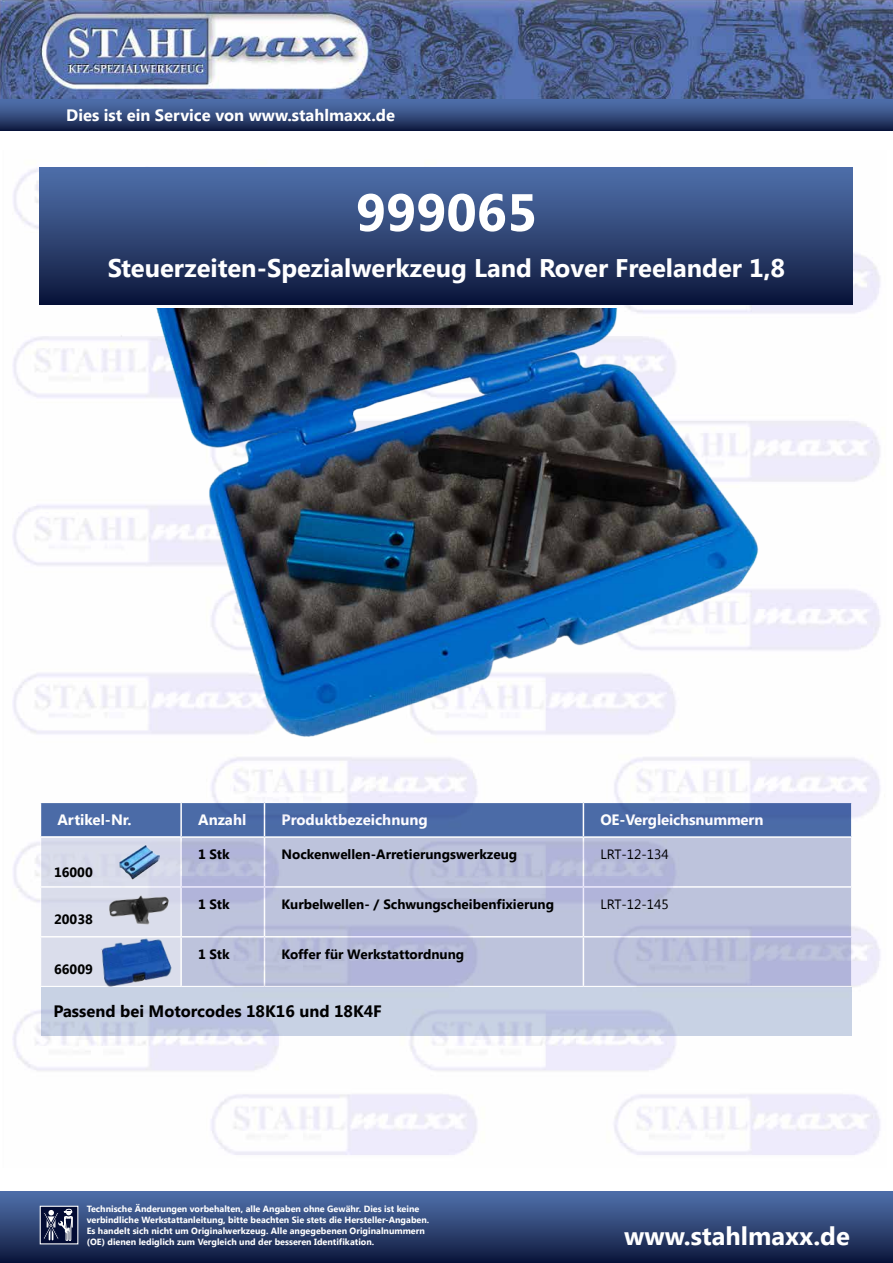
<style>
.page{position:relative;width:893px;height:1263px;background:#fff}
.page>*{position:absolute;margin:0;border:0;box-sizing:border-box;transform-origin:0 0}
.t1{font:700 52.5px "Khmer UI";color:#fff}
.t2{font:700 25.5px "Khmer UI";color:#fff}
.t3{font:700 16.5px "Khmer UI";color:#fff}
.t4{font:700 16.5px "Khmer UI";color:#000}
.t5{font:700 15px "Khmer UI";color:#fff}
.t6{font:700 13.5px "Khmer UI";color:#000}
.t7{font:13.5px "Khmer UI";color:#000}
.t8{font:700 9px/10.8px "Khmer UI";color:#fff}
</style>
<div class="page">
<img style="left:12px;top:167px;width:868px;height:988px">
<img style="left:0;top:0;width:893px;height:100px">
<div style="left:0;top:1191px;width:893px;height:72px;background:linear-gradient(to bottom,#5273ae,#0e193d)"></div>
<svg style="left:0;top:100px;width:893px;height:31px;background:#32497a"></svg>
<div style="left:40px;top:1206px;width:38px;height:38px;background:#030c34;border:1px solid #fff"></div>
<svg style="left:43px;top:1209px;width:30px;height:32px"></svg>
<img style="left:93px;top:308px;width:702px;height:451px">
<div style="left:41px;top:803px;width:810px;height:33px;background:#4b6ba7"></div>
<svg style="left:182px;top:838px;width:669px;height:148px;background:#b9beda"></svg>
<hr style="left:40px;top:836px;width:141px;height:2px;background:#fff">
<hr style="left:181px;top:836px;width:83px;height:2px;background:#fff">
<hr style="left:264px;top:836px;width:319px;height:2px;background:#fff">
<hr style="left:583px;top:836px;width:270px;height:2px;background:#fff">
<hr style="left:40px;top:886px;width:141px;height:2px;background:#fff">
<hr style="left:181px;top:886px;width:83px;height:2px;background:#fff">
<hr style="left:264px;top:886px;width:319px;height:2px;background:#fff">
<hr style="left:583px;top:886px;width:270px;height:2px;background:#fff">
<hr style="left:40px;top:936px;width:141px;height:1px;background:#fff">
<hr style="left:181px;top:936px;width:83px;height:1px;background:#fff">
<hr style="left:264px;top:936px;width:319px;height:1px;background:#fff">
<hr style="left:583px;top:936px;width:270px;height:1px;background:#fff">
<hr style="left:40px;top:986px;width:141px;height:1px;background:#fff">
<hr style="left:181px;top:986px;width:83px;height:1px;background:#fff">
<hr style="left:264px;top:986px;width:319px;height:1px;background:#fff">
<hr style="left:583px;top:986px;width:270px;height:1px;background:#fff">
<hr style="left:40px;top:801px;width:141px;height:2px;background:#fff">
<hr style="left:40px;top:803px;width:1px;height:33px;background:#fff">
<hr style="left:181px;top:801px;width:83px;height:2px;background:#fff">
<hr style="left:180px;top:803px;width:2px;height:33px;background:#fff">
<hr style="left:264px;top:801px;width:319px;height:2px;background:#fff">
<hr style="left:264px;top:803px;width:1px;height:33px;background:#fff">
<hr style="left:583px;top:801px;width:270px;height:2px;background:#fff">
<hr style="left:583px;top:803px;width:1px;height:33px;background:#fff">
<hr style="left:851px;top:803px;width:2px;height:33px;background:#fff">
<hr style="left:40px;top:838px;width:1px;height:48px;background:#fff">
<hr style="left:180px;top:838px;width:2px;height:48px;background:#fff">
<hr style="left:264px;top:838px;width:1px;height:48px;background:#fff">
<hr style="left:583px;top:838px;width:1px;height:48px;background:#fff">
<hr style="left:851px;top:838px;width:2px;height:48px;background:#fff">
<hr style="left:40px;top:888px;width:1px;height:48px;background:#fff">
<hr style="left:264px;top:888px;width:1px;height:48px;background:#fff">
<hr style="left:583px;top:888px;width:1px;height:48px;background:#fff">
<hr style="left:851px;top:888px;width:2px;height:48px;background:#fff">
<hr style="left:40px;top:937px;width:1px;height:49px;background:#fff">
<hr style="left:180px;top:937px;width:2px;height:49px;background:#fff">
<hr style="left:264px;top:937px;width:1px;height:49px;background:#fff">
<hr style="left:583px;top:937px;width:1px;height:49px;background:#fff">
<hr style="left:851px;top:937px;width:2px;height:49px;background:#fff">
<div style="left:41px;top:837px;width:140px;height:154px;background:#daddeb"></div>
<div style="left:40px;top:168px;width:813px;height:137px;background:linear-gradient(to bottom,#5172ad,#0c163a)"></div>
<img style="left:98px;top:884px;width:84px;height:57px">
<div style="left:41px;top:988px;width:810px;height:48px;background:linear-gradient(to right,#c4cde3,#c7d0e3)"></div>
<img style="left:119px;top:845px;width:41px;height:34px">
<img style="left:99px;top:934px;width:76px;height:57px">
<h3 class="t3" style="left:66px;top:106px;width:330px">Dies ist ein Service von www.stahlmaxx.de</h3>
<h1 class="t1" style="left:356px;top:182px;width:183px">999065</h1>
<h2 class="t2" style="left:108px;top:253px;width:679px">Steuerzeiten-Spezialwerkzeug Land Rover Freelander 1,8</h2>
<h3 class="t5" style="left:57px;top:811px;width:76px">Artikel-Nr.</h3>
<h3 class="t5" style="left:198px;top:811px;width:50px">Anzahl</h3>
<h3 class="t5" style="left:281px;top:811px;width:148px">Produktbezeichnung</h3>
<h3 class="t5" style="left:600px;top:811px;width:165px">OE-Vergleichsnummern</h3>
<h3 class="t6" style="left:198px;top:846px;width:33px">1 Stk</h3>
<h3 class="t6" style="left:281px;top:846px;width:237px">Nockenwellen-Arretierungswerkzeug</h3>
<h3 class="t7" style="left:600px;top:846px;width:70px">LRT-12-134</h3>
<h3 class="t6" style="left:198px;top:896px;width:33px">1 Stk</h3>
<h3 class="t6" style="left:281px;top:896px;width:274px">Kurbelwellen- / Schwungscheibenfixierung</h3>
<h3 class="t7" style="left:600px;top:896px;width:70px">LRT-12-145</h3>
<h3 class="t6" style="left:198px;top:946px;width:33px">1 Stk</h3>
<h3 class="t6" style="left:281px;top:946px;width:184px">Koffer für Werkstattordnung</h3>
<h3 class="t6" style="left:54px;top:864px;width:40px">16000</h3>
<h3 class="t6" style="left:54px;top:912px;width:40px">20038</h3>
<h3 class="t6" style="left:54px;top:962px;width:40px">66009</h3>
<h3 class="t4" style="left:54px;top:1002px;width:330px">Passend bei Motorcodes 18K16 und 18K4F</h3>
<p class="t8" style="left:87px;top:1204px;width:344px">Technische Änderungen vorbehalten, alle Angaben ohne Gewähr. Dies ist keine verbindliche Werkstattanleitung, bitte beachten Sie stets die Hersteller-Angaben.<br>Es handelt sich nicht um Originalwerkzeug. Alle angegebenen Originalnummern (OE) dienen lediglich zum Vergleich und der besseren Identifikation.</p>
<h2 class="t2" style="left:624px;top:1221px;width:227px">www.stahlmaxx.de</h2>
</div>
